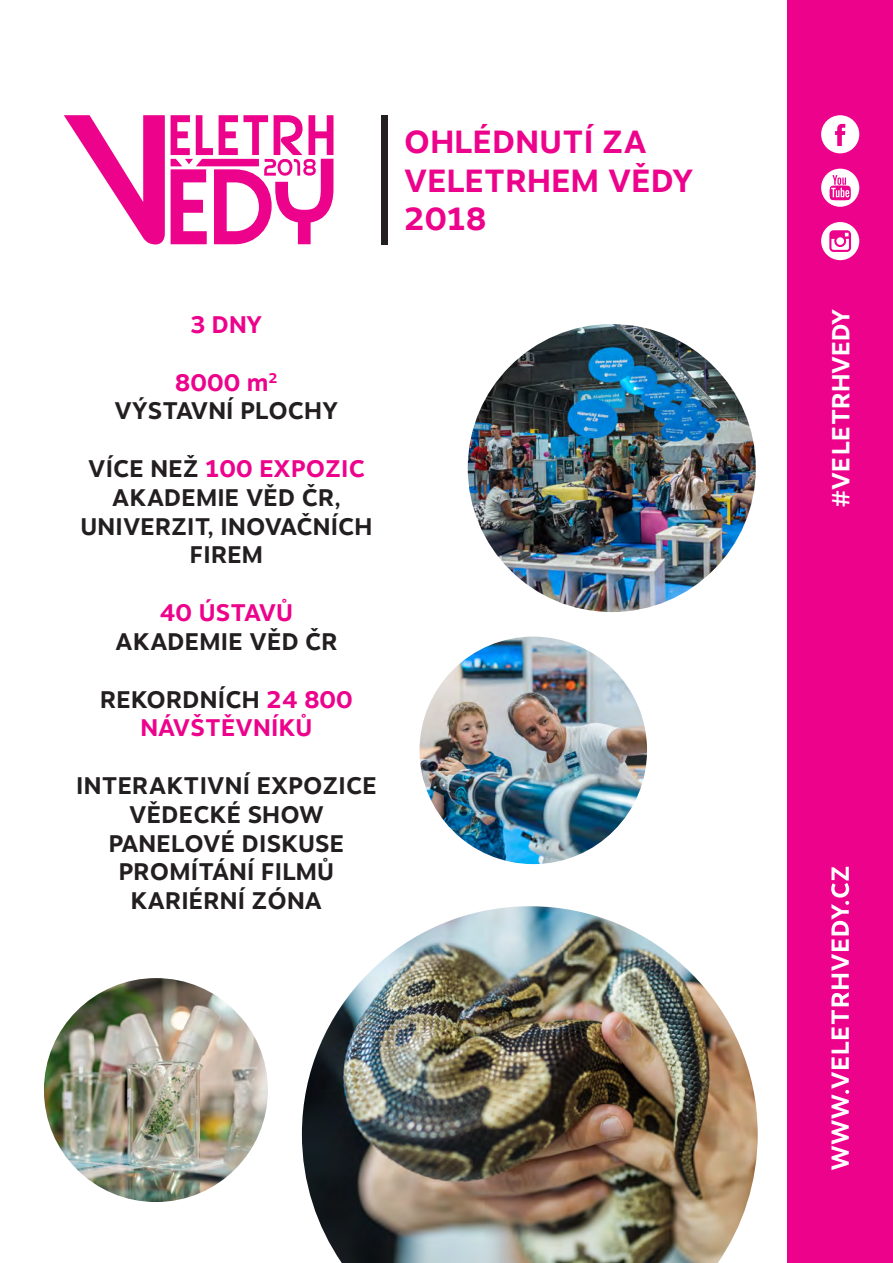
<style>
.page{position:relative;width:893px;height:1263px;background:#fff}
.page>*{position:absolute;margin:0;border:0;box-sizing:border-box;transform-origin:0 0}
.t1{font:700 31.95px/38.4px "Motiva Sans";letter-spacing:.01em;color:#ed028c}
.t2{font:700 24.75px "Motiva Sans";color:#fff}
.t3{font:700 24px/28.8px "Motiva Sans";letter-spacing:.01em;color:#231f20;text-align:center}
.t4{font:700 24px/28.8px "Motiva Sans";letter-spacing:.01em;color:#ed028c;text-align:center}
.s1{color:#ed028c}
.s2{color:#231f20}
</style>
<div class="page">
<svg style="left:64px;top:115px;width:101px;height:129px"></svg>
<svg style="left:171px;top:115px;width:162px;height:129px"></svg>
<div style="left:382px;top:115px;width:6px;height:129px;background:#231f20"></div>
<div style="left:787px;top:0;width:106px;height:1263px;background:#ed028c"></div>
<svg style="left:821px;top:222px;width:38px;height:38px"></svg>
<svg style="left:821px;top:169px;width:38px;height:38px"></svg>
<svg style="left:821px;top:115px;width:38px;height:38px"></svg>
<img style="left:44px;top:978px;width:224px;height:224px;border-radius:112px">
<img style="left:420px;top:637px;width:227px;height:227px;border-radius:114px">
<img style="left:468px;top:324px;width:288px;height:288px;border-radius:144px">
<img style="left:302px;top:906px;width:456px;height:357px">
<svg style="left:831px;top:867px;width:18px;height:303px"></svg>
<p class="t1" style="left:404px;top:124px;width:291px">OHLÉDNUTÍ ZA<br>VELETRHEM VĚDY</p>
<p class="t1" style="left:404px;top:200px;width:84px">2018</p>
<p class="t4" style="left:190px;top:311px;width:73px">3 DNY</p>
<p class="t4" style="left:175px;top:368px;width:104px">8000 m<sup>2</sup></p>
<p class="t3" style="left:115px;top:397px;width:225px">VÝSTAVNÍ PLOCHY</p>
<p class="t3" style="left:80px;top:455px;width:294px">VÍCE NEŽ <span class="s1">100 EXPOZIC<br></span>AKADEMIE VĚD ČR,<br>UNIVERZIT, INOVAČNÍCH<br>FIREM</p>
<p class="t4" style="left:160px;top:599px;width:135px">40 ÚSTAVŮ</p>
<p class="t3" style="left:115px;top:627px;width:224px">AKADEMIE VĚD ČR</p>
<p class="t4" style="left:100px;top:685px;width:254px"><span class="s2">REKORDNÍCH</span> 24 800<br>NÁVŠTĚVNÍKŮ</p>
<p class="t3" style="left:76px;top:771px;width:302px">INTERAKTIVNÍ EXPOZICE<br>VĚDECKÉ SHOW<br>PANELOVÉ DISKUSE<br>PROMÍTÁNÍ FILMŮ<br>KARIÉRNÍ ZÓNA</p>
<p class="t2" style="left:822px;top:507px;width:199px;rotate:-90deg">#VELETRHVEDY</p>
</div>
